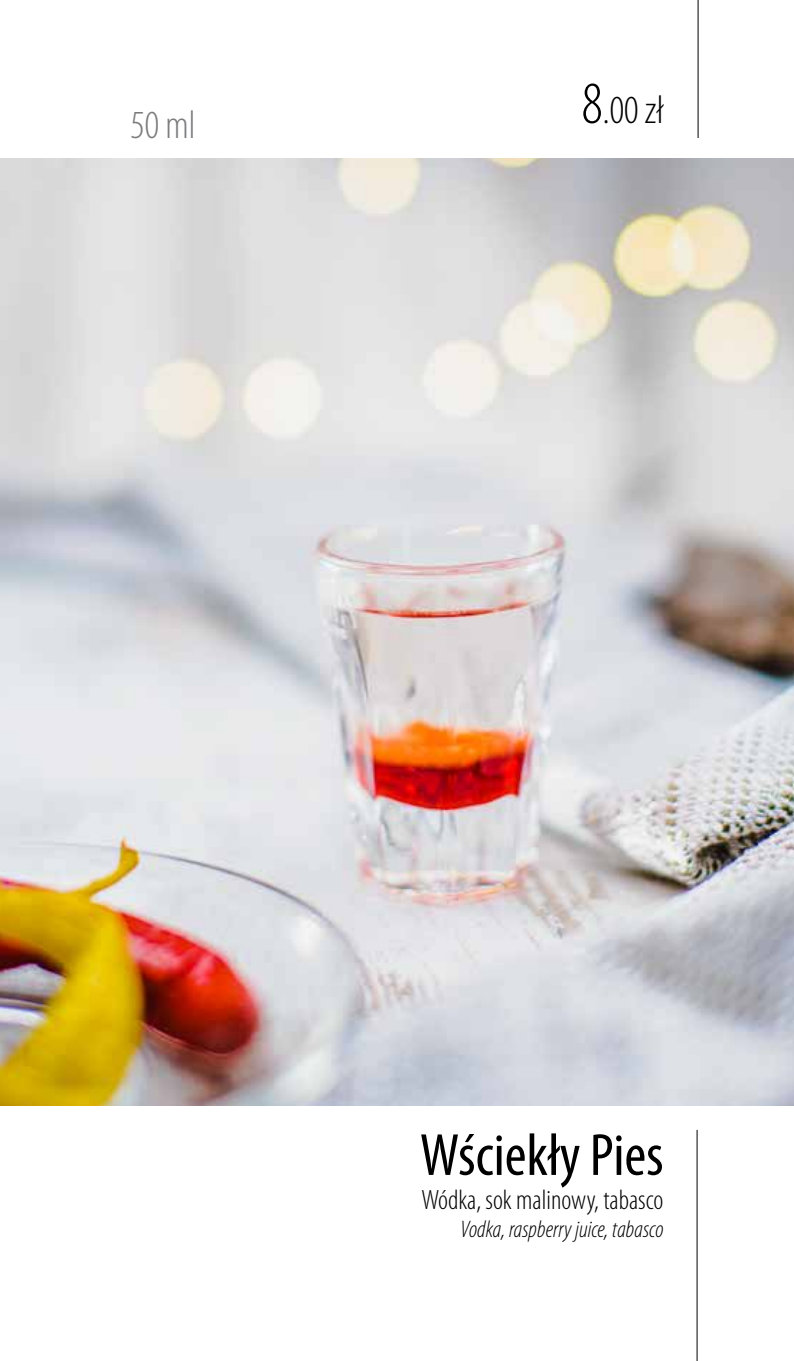
<style>
.page{position:relative;width:794px;height:1361px;background:#fff}
.page>*{position:absolute;margin:0;border:0;box-sizing:border-box;transform-origin:0 0}
.t1{font:condensed 60px "Myriad Pro";color:#000}
.t2{font:300 condensed 40px "Myriad Pro";color:#000}
.t3{font:300 condensed 40px "Myriad Pro";color:#7b7c7e}
.t4{font:300 condensed 28px "Myriad Pro";color:#000}
.t5{font:italic 300 condensed 24px "Myriad Pro";color:#000}
.s1{font-size:60px}
</style>
<div class="page">
<hr style="left:696px;top:1130px;width:1px;height:231px;background:#000">
<hr style="left:697px;top:0;width:1px;height:138px;background:#000">
<img style="left:0;top:159px;width:794px;height:947px">
<h2 class="t3" style="left:130px;top:103px;width:67px">50 ml</h2>
<h2 class="t2" style="left:581px;top:88px;width:84px"><span class="s1">8</span>.00 zł</h2>
<h1 class="t1" style="left:420px;top:1122px;width:245px">Wściekły Pies</h1>
<p class="t4" style="left:421px;top:1184px;width:243px">Wódka, sok malinowy, tabasco</p>
<p class="t5" style="left:460px;top:1216px;width:205px">Vodka, raspberry juice, tabasco</p>
</div>
